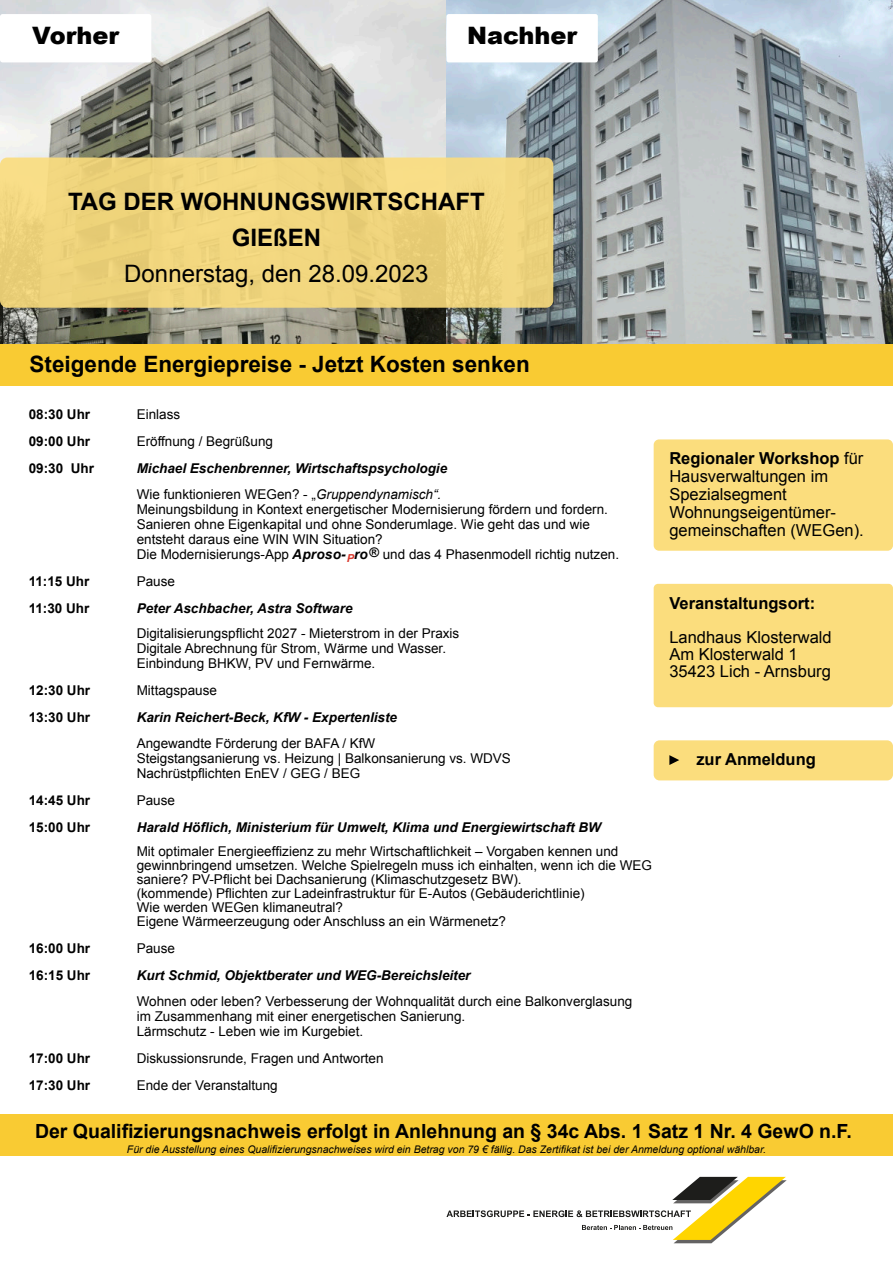
<style>
.page{position:relative;width:893px;height:1263px;background:#fff}
.page>*{position:absolute;margin:0;border:0;box-sizing:border-box;transform-origin:0 0}
.t1{font:700 24px/36px "Arial";color:#000;text-align:center}
.t2{font:24px "Arial";color:#000}
.t3{font:900 24px "Arial";color:#000}
.t4{font:700 22.5px "Arial";color:#000}
.t5{font:700 19.5px "Arial";color:#000}
.t6{font:16.5px/18px "Arial";color:#000}
.t7{font:700 16.5px "Arial";color:#000}
.t8{font:13.5px/15px "Arial";color:#000}
.t9{font:italic 700 13.5px/25.5px "Arial";color:#000}
.t10{font:700 13.5px "Arial";color:#000}
.t11{font:italic 700 10.95px "Arial";color:#d93a2f}
.t12{font:italic 10.5px "Arial";color:#000}
.s1{font-weight:400;font-style:normal}
.s2{font-weight:400}
.s3{font-weight:700;font-style:italic;font-size:13.65px}
.s4{font-weight:700}
</style>
<div class="page">
<img style="left:0;top:0;width:893px;height:345px">
<div style="left:0;top:14px;width:151px;height:48px;background:#fff;border-radius:3px"></div>
<div style="left:446px;top:14px;width:152px;height:48px;background:#fff;border-radius:2px"></div>
<div style="left:0;top:158px;width:553px;height:150px;background:#f0d57e;border-radius:7px"></div>
<div style="left:654px;top:740px;width:239px;height:40px;background:#fbdd7d;border-radius:6px"></div>
<svg style="left:669px;top:755px;width:10px;height:10px"></svg>
<div style="left:654px;top:584px;width:239px;height:123px;background:#fbdd7d;border-radius:4px"></div>
<div style="left:654px;top:439px;width:239px;height:112px;background:#fbdd7d;border-radius:5px"></div>
<div style="left:0;top:345px;width:893px;height:41px;background:#f9cb33"></div>
<div style="left:0;top:1114px;width:893px;height:42px;background:#f9cb33"></div>
<svg style="left:446px;top:1177px;width:341px;height:66px"></svg>
<h1 class="t3" style="left:32px;top:27px;width:88px">Vorher</h1>
<h1 class="t3" style="left:467px;top:27px;width:112px">Nachher</h1>
<h1 class="t1" style="left:68px;top:185px;width:418px">TAG DER WOHNUNGSWIRTSCHAFT<br>GIEßEN</h1>
<h1 class="t2" style="left:124px;top:264px;width:306px">Donnerstag, den 28.09.2023</h1>
<h2 class="t4" style="left:30px;top:355px;width:502px">Steigende Energiepreise - Jetzt Kosten senken</h2>
<p class="t10" style="left:29px;top:409px;width:63px">08:30 Uhr</p>
<p class="t8" style="left:137px;top:408px;width:45px">Einlass</p>
<p class="t10" style="left:29px;top:436px;width:63px">09:00 Uhr</p>
<p class="t8" style="left:137px;top:435px;width:138px">Eröffnung / Begrüßung</p>
<p class="t10" style="left:29px;top:463px;width:67px">09:30 Uhr</p>
<p class="t9" style="left:137px;top:457px;width:312px">Michael Eschenbrenner, Wirtschaftspsychologie<br><span class="s1">Wie funktionieren WEGen? - „</span><span class="s2">Gruppendynamisch“.</span></p>
<p class="t8" style="left:137px;top:503px;width:473px">Meinungsbildung in Kontext energetischer Modernisierung fördern und fordern.<br>Sanieren ohne Eigenkapital und ohne Sonderumlage. Wie geht das und wie entsteht daraus eine WIN WIN Situation?<br>Die Modernisierungs-App <span class="s3">Aproso- ro</span></p>
<p class="t11" style="left:347px;top:554px;width:33px">P <sup>®</sup></p>
<p class="t8" style="left:383px;top:548px;width:238px">und das 4 Phasenmodell richtig nutzen.</p>
<p class="t10" style="left:29px;top:576px;width:62px">11:15 Uhr</p>
<p class="t8" style="left:137px;top:575px;width:40px">Pause</p>
<p class="t10" style="left:29px;top:603px;width:62px">11:30 Uhr</p>
<p class="t9" style="left:137px;top:597px;width:217px">Peter Aschbacher, Astra Software</p>
<p class="t8" style="left:137px;top:627px;width:324px">Digitalisierungspflicht 2027 - Mieterstrom in der Praxis<br>Digitale Abrechnung für Strom, Wärme und Wasser.<br>Einbindung BHKW, PV und Fernwärme.</p>
<p class="t10" style="left:29px;top:685px;width:63px">12:30 Uhr</p>
<p class="t8" style="left:137px;top:684px;width:82px">Mittagspause</p>
<p class="t10" style="left:29px;top:712px;width:63px">13:30 Uhr</p>
<p class="t9" style="left:137px;top:706px;width:262px">Karin Reichert-Beck, KfW - Expertenliste</p>
<p class="t8" style="left:137px;top:737px;width:376px">Angewandte Förderung der BAFA / KfW<br>Steigstangsanierung vs. Heizung | Balkonsanierung vs. WDVS<br>Nachrüstpflichten EnEV / GEG / BEG</p>
<p class="t10" style="left:29px;top:795px;width:63px">14:45 Uhr</p>
<p class="t8" style="left:137px;top:794px;width:40px">Pause</p>
<p class="t10" style="left:29px;top:822px;width:63px">15:00 Uhr</p>
<p class="t9" style="left:137px;top:816px;width:466px">Harald Höflich, Ministerium für Umwelt, Klima und Energiewirtschaft BW</p>
<p class="t8" style="left:137px;top:846px;width:517px;line-height:14px">Mit optimaler Energieeffizienz zu mehr Wirtschaftlichkeit – Vorgaben kennen und gewinnbringend umsetzen. Welche Spielregeln muss ich einhalten, wenn ich die WEG saniere? PV-Pflicht bei Dachsanierung (Klimaschutzgesetz BW).<br>(kommende) Pflichten zur Ladeinfrastruktur für E-Autos (Gebäuderichtlinie)<br>Wie werden WEGen klimaneutral?<br>Eigene Wärmeerzeugung oder Anschluss an ein Wärmenetz?</p>
<p class="t10" style="left:29px;top:943px;width:63px">16:00 Uhr</p>
<p class="t8" style="left:137px;top:942px;width:40px">Pause</p>
<p class="t10" style="left:29px;top:970px;width:63px">16:15 Uhr</p>
<p class="t9" style="left:137px;top:964px;width:335px">Kurt Schmid, Objektberater und WEG-Bereichsleiter</p>
<p class="t8" style="left:137px;top:994px;width:497px">Wohnen oder leben? Verbesserung der Wohnqualität durch eine Balkonverglasung im Zusammenhang mit einer energetischen Sanierung.<br>Lärmschutz - Leben wie im Kurgebiet.</p>
<p class="t10" style="left:29px;top:1053px;width:63px">17:00 Uhr</p>
<p class="t8" style="left:137px;top:1051px;width:248px">Diskussionsrunde, Fragen und Antworten</p>
<p class="t10" style="left:29px;top:1080px;width:63px">17:30 Uhr</p>
<p class="t8" style="left:137px;top:1078px;width:143px">Ende der Veranstaltung</p>
<p class="t6" style="left:669px;top:451px;width:196px"><span class="s4">Regionaler Workshop</span> für<br>Hausverwaltungen im<br>Spezialsegment<br>Wohnungseigentümer&shy;gemeinschaften (WEGen).</p>
<p class="t7" style="left:669px;top:597px;width:147px">Veranstaltungsort:</p>
<p class="t6" style="left:669px;top:630px;width:164px;line-height:17.1px">Landhaus Klosterwald<br>Am Klosterwald 1<br>35423 Lich - Arnsburg</p>
<p class="t7" style="left:696px;top:753px;width:121px">zur Anmeldung</p>
<h3 class="t5" style="left:35px;top:1124px;width:818px">Der Qualifizierungsnachweis erfolgt in Anlehnung an § 34c Abs. 1 Satz 1 Nr. 4 GewO n.F.</h3>
<p class="t12" style="left:127px;top:1145px;width:641px">Für die Ausstellung eines Qualifizierungsnachweises wird ein Betrag von 79 € fällig. Das Zertifikat ist bei der Anmeldung optional wählbar.</p>
</div>
